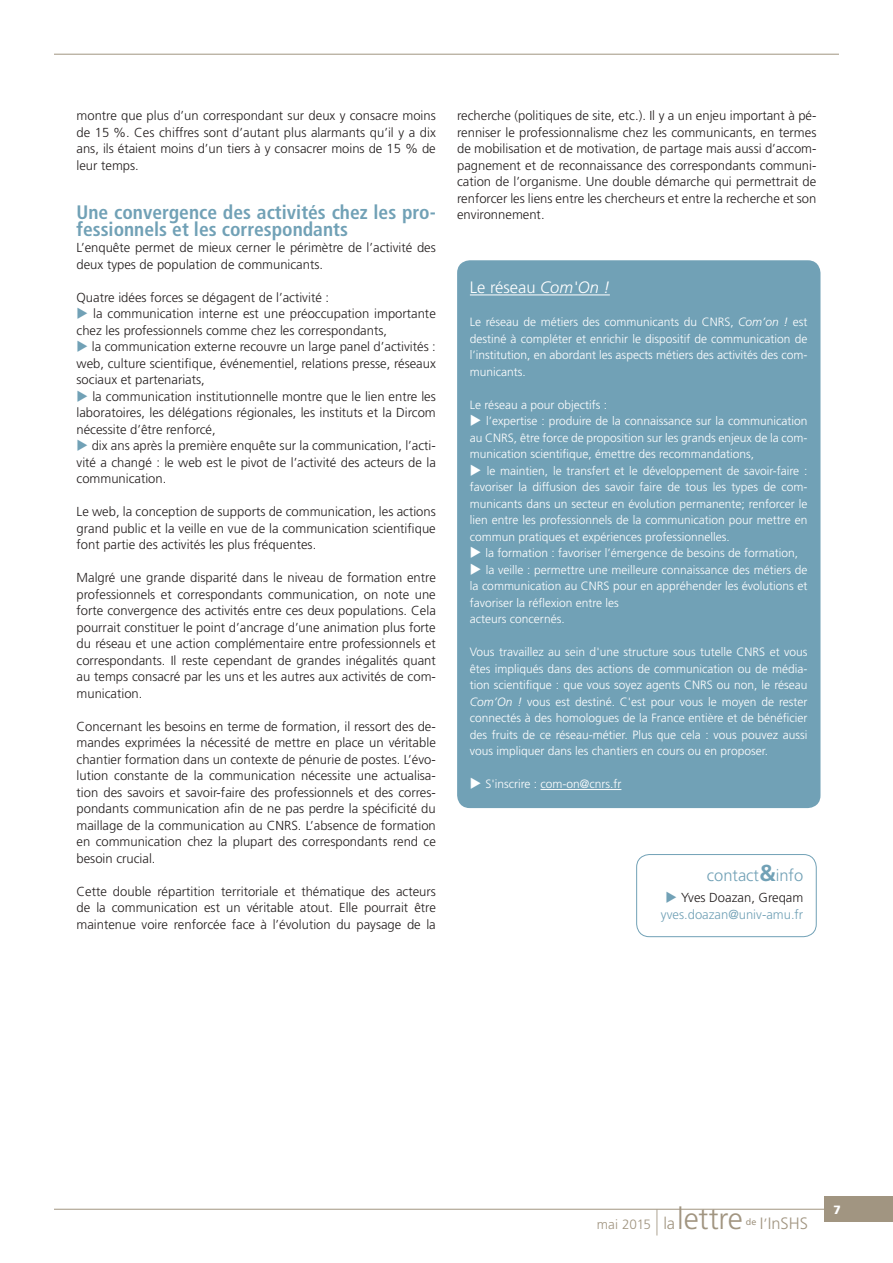
<style>
.page{position:relative;width:893px;height:1263px;background:#fff}
.page>*{position:absolute;margin:0;border:0;box-sizing:border-box;transform-origin:0 0}
.t1{font:700 condensed 19.5px/16.5px "Frutiger LT Std";color:#71a1b6}
.t2{font:300 16.5px "Frutiger LT Std";color:#fff}
.t3{font:300 16.5px "Frutiger LT Std";color:#71a1b6}
.t4{font:300 16.5px "Frutiger LT Std";color:#a19581}
.t5{font:300 13.5px "Frutiger LT Std";letter-spacing:-.005em;color:#a19581}
.t6{font:300 13.05px/16.5px "Frutiger LT Std";color:#241f1f;text-align:justify}
.t7{font:300 13.05px/16.5px "Frutiger LT Std";color:#71a1b6;text-align:center}
.t8{font:300 12px/16.5px "Frutiger LT Std";color:#fff;text-align:justify}
.t9{font:900 12px "Frutiger LT Std";color:#fff}
.s1{color:#71a1b6}
.s2{font-style:italic}
.s3{font-weight:700;font-size:23.1px}
.s4{color:#241f1f}
.s5{font-size:25.95px}
.s6{font-size:16.5px}
.s7{font-size:30.15px}
.s8{font-size:15px}
</style>
<div class="page">
<hr style="left:54px;top:54px;width:785px;height:1px;background:#a19581">
<div style="left:825px;top:1196px;width:68px;height:26px;background:#a19581"></div>
<hr style="left:54px;top:1209px;width:771px;height:1px;background:#a19581">
<div style="left:636px;top:854px;width:180px;height:83px;border:1px solid #71a1b6;border-radius:13px"></div>
<div style="left:457px;top:260px;width:363px;height:548px;background:#71a1b6;border-radius:13px"></div>
<hr style="left:470px;top:294px;width:140px;height:1px;background:#fff">
<hr style="left:540px;top:789px;width:81px;height:1px;background:#fff">
<p class="t6" style="left:77px;top:107px;width:361px">montre que plus d’un correspondant sur deux y consacre moins de 15 %. Ces chiffres sont d’autant plus alarmants qu’il y a dix ans, ils étaient moins d’un tiers à y consacrer moins de 15 % de leur temps.</p>
<h1 class="t1" style="left:77px;top:204px;width:361px">Une convergence des activités chez les pro&shy;fessionnels et les correspondants</h1>
<p class="t6" style="left:77px;top:239px;width:361px">L’enquête permet de mieux cerner le périmètre de l’activité des deux types de population de communicants.</p>
<p class="t6" style="left:77px;top:289px;width:254px">Quatre idées forces se dégagent de l’activité :</p>
<p class="t6" style="left:77px;top:305px;width:361px"><span class="s1">◆</span> la communication interne est une préoccupation importante chez les professionnels comme chez les correspondants,</p>
<p class="t6" style="left:77px;top:338px;width:361px"><span class="s1">◆</span> la communication externe recouvre un large panel d’activités : web, culture scientifique, événementiel, relations presse, réseaux sociaux et partenariats,</p>
<p class="t6" style="left:77px;top:388px;width:361px"><span class="s1">◆</span> la communication institutionnelle montre que le lien entre les laboratoires, les délégations régionales, les instituts et la Dircom nécessite d’être renforcé,</p>
<p class="t6" style="left:77px;top:437px;width:361px"><span class="s1">◆</span> dix ans après la première enquête sur la communication, l’acti&shy;vité a changé : le web est le pivot de l’activité des acteurs de la communication.</p>
<p class="t6" style="left:77px;top:503px;width:361px">Le web, la conception de supports de communication, les actions grand public et la veille en vue de la communication scientifique font partie des activités les plus fréquentes.</p>
<p class="t6" style="left:77px;top:569px;width:361px">Malgré une grande disparité dans le niveau de formation entre professionnels et correspondants communication, on note une forte convergence des activités entre ces deux populations. Cela pourrait constituer le point d’ancrage d’une animation plus forte du réseau et une action complémentaire entre professionnels et correspondants. Il reste cependant de grandes inégalités quant au temps consacré par les uns et les autres aux activités de com&shy;munication.</p>
<p class="t6" style="left:77px;top:718px;width:361px">Concernant les besoins en terme de formation, il ressort des de&shy;mandes exprimées la nécessité de mettre en place un véritable chantier formation dans un contexte de pénurie de postes. L’évo&shy;lution constante de la communication nécessite une actualisa&shy;tion des savoirs et savoir-faire des professionnels et des corres&shy;pondants communication afin de ne pas perdre la spécificité du maillage de la communication au CNRS. L’absence de formation en communication chez la plupart des correspondants rend ce besoin crucial.</p>
<p class="t6" style="left:77px;top:883px;width:361px">Cette double répartition territoriale et thématique des acteurs de la communication est un véritable atout. Elle pourrait être maintenue voire renforcée face à l’évolution du paysage de la</p>
<p class="t6" style="left:457px;top:107px;width:361px">recherche (politiques de site, etc.). Il y a un enjeu important à pé&shy;renniser le professionnalisme chez les communicants, en termes de mobilisation et de motivation, de partage mais aussi d’accom&shy;pagnement et de reconnaissance des correspondants communi&shy;cation de l’organisme. Une double démarche qui permettrait de renforcer les liens entre les chercheurs et entre la recherche et son environnement.</p>
<p class="t2" style="left:470px;top:278px;width:141px">Le réseau <span class="s2">Com'On !</span></p>
<p class="t8" style="left:470px;top:314px;width:339px">Le réseau de métiers des communicants du CNRS, <span class="s2">Com’on !</span> est destiné à compléter et enrichir le dispositif de communication de l’institution, en abordant les aspects métiers des activités des com&shy;municants.</p>
<p class="t8" style="left:470px;top:397px;width:139px">Le réseau a pour objectifs :</p>
<p class="t8" style="left:470px;top:413px;width:339px">◆ l’expertise : produire de la connaissance sur la communication au CNRS, être force de proposition sur les grands enjeux de la com&shy;munication scientifique, émettre des recommandations,</p>
<p class="t8" style="left:470px;top:463px;width:339px">◆ le maintien, le transfert et le développement de savoir-faire : favoriser la diffusion des savoir faire de tous les types de com&shy;municants dans un secteur en évolution permanente; renforcer le lien entre les professionnels de la communication pour mettre en commun pratiques et expériences professionnelles.</p>
<p class="t8" style="left:470px;top:545px;width:330px">◆ la formation : favoriser l’émergence de besoins de formation,</p>
<p class="t8" style="left:470px;top:562px;width:339px;text-align:left">◆ la veille : permettre une meilleure connaissance des métiers de la communication au CNRS pour en appréhender les évolutions et favoriser la réflexion entre les<br>acteurs concernés.</p>
<p class="t8" style="left:470px;top:644px;width:339px">Vous travaillez au sein d'une structure sous tutelle CNRS et vous êtes impliqués dans des actions de communication ou de média&shy;tion scientifique : que vous soyez agents CNRS ou non, le réseau <span class="s2">Com’On !</span> vous est destiné. C'est pour vous le moyen de rester connectés à des homologues de la France entière et de bénéficier des fruits de ce réseau-métier. Plus que cela : vous pouvez aussi vous impliquer dans les chantiers en cours ou en proposer.</p>
<p class="t8" style="left:470px;top:776px;width:153px">◆ S'inscrire : com-on@cnrs.fr</p>
<p class="t3" style="left:707px;top:866px;width:98px">contact<span class="s3">&amp;</span>info</p>
<p class="t7" style="left:661px;top:890px;width:144px">◆ <span class="s4">Yves Doazan, Greqam </span>yves.doazan@univ-amu.fr</p>
<p class="t5" style="left:597px;top:1217px;width:148px">mai 2015 <span class="s5">|</span> <span class="s6">la</span> <span class="s7">lettre</span></p>
<p class="t4" style="left:746px;top:1214px;width:64px"><sup>de</sup> i<span class="s8">’</span>inshs</p>
<p class="t9" style="left:833px;top:1202px;width:9px">7</p>
</div>
